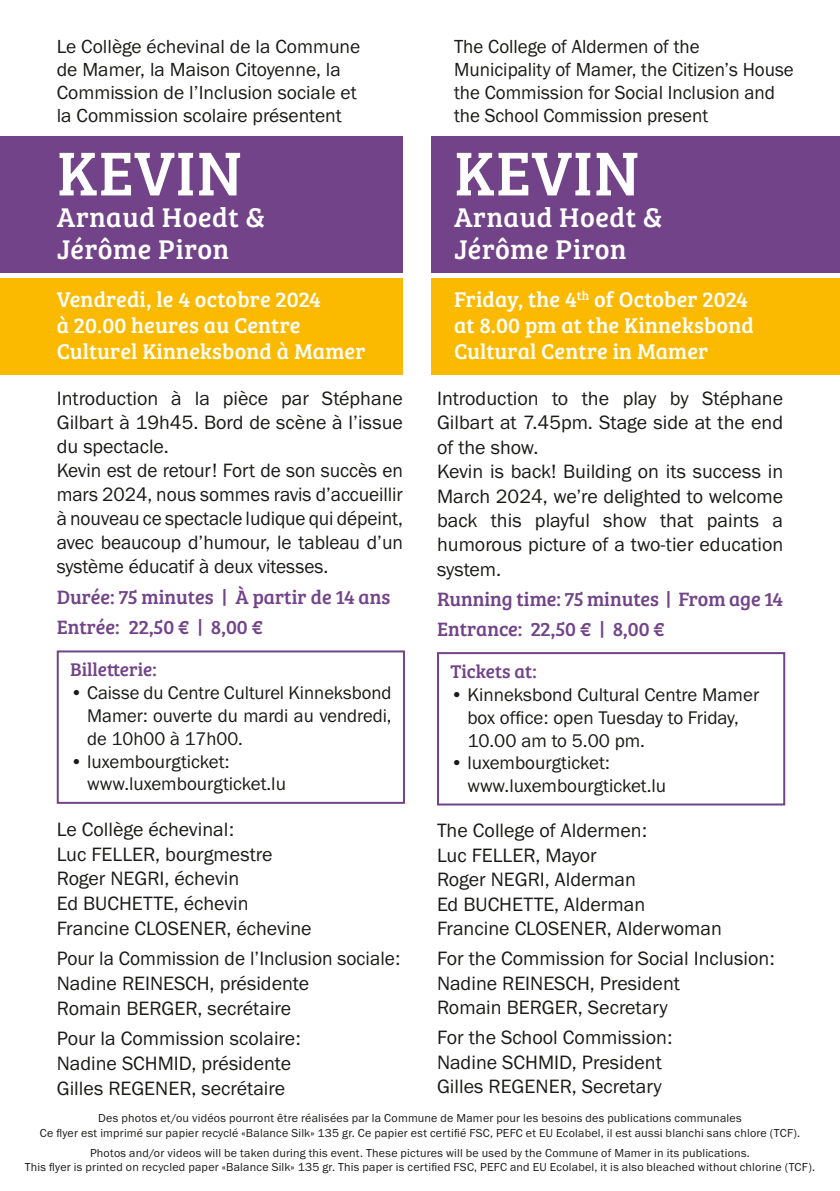
<style>
.page{position:relative;width:840px;height:1191px;background:#fff}
.page>*{position:absolute;margin:0;border:0;box-sizing:border-box;transform-origin:0 0}
.t1{font:64px "Bree Serif";letter-spacing:.01em;color:#fff}
.t2{font:28px/32px "Bree Serif";letter-spacing:.02em;color:#fff}
.t3{font:22px/26px "Bree Serif";letter-spacing:.01em;color:#fff}
.t4{font:20px/24.4px "Franklin Gothic URW Boo";color:#1a1a18}
.t5{font:20px/30.4px "Bree Serif";color:#724388}
.t6{font:19.6px/23px "Franklin Gothic URW Boo";color:#1a1a18}
.t7{font:19px/22.8px "Franklin Gothic URW Boo";color:#1a1a18}
.t8{font:19px "Bree Serif";color:#724388}
.t9{font:12px/14.4px "Franklin Gothic URW Boo";letter-spacing:.02em;color:#1a1a18;text-align:center}
</style>
<div class="page">
<div style="left:0;top:136px;width:403px;height:136px;background:#724388"></div>
<div style="left:0;top:278px;width:403px;height:96px;background:#fbba00"></div>
<div style="left:431px;top:278px;width:408px;height:96px;background:#fbba00"></div>
<div style="left:431px;top:136px;width:408px;height:136px;background:#724388"></div>
<div style="left:57px;top:650px;width:348px;height:154px;border:2px solid #724388"></div>
<div style="left:437px;top:652px;width:347px;height:153px;border:2px solid #724388"></div>
<p class="t6" style="left:57px;top:34px;width:305px">Le Collège échevinal de la Commune de Mamer, la Maison Citoyenne, la Commission de l’Inclusion sociale et la Commission scolaire présentent</p>
<p class="t6" style="left:454px;top:34px;width:341px">The College of Aldermen of the Municipality of Mamer, the Citizen’s House the Commission for Social Inclusion and the School Commission present</p>
<h1 class="t1" style="left:57px;top:125px;width:187px">KEVIN</h1>
<h2 class="t2" style="left:57px;top:200px;width:210px">Arnaud Hoedt &amp;<br>Jérôme Piron</h2>
<p class="t3" style="left:57px;top:285px;width:310px">Vendredi, le 4 octobre 2024<br>à 20.00 heures au Centre<br>Culturel Kinneksbond à Mamer</p>
<p class="t3" style="left:454px;top:285px;width:301px">Friday, the 4<sup>th</sup> of October 2024 at 8.00 pm at the Kinneksbond<br>Cultural Centre in Mamer</p>
<h1 class="t1" style="left:454px;top:125px;width:187px">KEVIN</h1>
<h2 class="t2" style="left:454px;top:200px;width:210px">Arnaud Hoedt &amp;<br>Jérôme Piron</h2>
<p class="t4" style="left:57px;top:385px;width:347px">Introduction à la pièce par Stéphane Gilbart à 19h45. Bord de scène à l’issue du spectacle.<br>Kevin est de retour! Fort de son succès en mars 2024, nous sommes ravis d’accueillir à nouveau ce spectacle ludique qui dépeint, avec beaucoup d’humour, le tableau d’un système éducatif à deux vitesses.</p>
<p class="t5" style="left:57px;top:580px;width:335px">Durée: 75 minutes | À partir de 14 ans<br>Entrée: 22,50 € | 8,00 €</p>
<p class="t8" style="left:70px;top:655px;width:88px">Billetterie:</p>
<p class="t7" style="left:87px;top:681px;width:306px;text-align:justify;text-indent:-17px">• Caisse du Centre Culturel Kinneksbond Mamer: ouverte du mardi au vendredi, de 10h00 à 17h00.</p>
<p class="t7" style="left:87px;top:749px;width:200px;text-indent:-17px">• luxembourgticket: www.luxembourgticket.lu</p>
<p class="t4" style="left:57px;top:816px;width:256px">Le Collège échevinal:<br>Luc FELLER, bourgmestre<br>Roger NEGRI, échevin<br>Ed BUCHETTE, échevin<br>Francine CLOSENER, échevine</p>
<p class="t4" style="left:57px;top:945px;width:345px">Pour la Commission de l’Inclusion sociale:<br>Nadine REINESCH, présidente<br>Romain BERGER, secrétaire</p>
<p class="t4" style="left:57px;top:1025px;width:245px">Pour la Commission scolaire:<br>Nadine SCHMID, présidente<br>Gilles REGENER, secrétaire</p>
<p class="t4" style="left:437px;top:385px;width:347px">Introduction to the play by Stéphane<br>Gilbart at 7.45pm. Stage side at the end of the show.<br>Kevin is back! Building on its success in<br>March 2024, we’re delighted to welcome back this playful show that paints a humorous picture of a two-tier education system.</p>
<p class="t5" style="left:437px;top:583px;width:347px">Running time: 75 minutes | From age 14<br>Entrance: 22,50 € | 8,00 €</p>
<p class="t8" style="left:450px;top:657px;width:88px">Tickets at:</p>
<p class="t7" style="left:467px;top:683px;width:293px;text-indent:-17px">• Kinneksbond Cultural Centre Mamer box office: open Tuesday to Friday,<br>10.00 am to 5.00 pm.</p>
<p class="t7" style="left:467px;top:751px;width:200px;text-indent:-17px">• luxembourgticket: www.luxembourgticket.lu</p>
<p class="t4" style="left:437px;top:818px;width:286px">The College of Aldermen:<br>Luc FELLER, Mayor<br>Roger NEGRI, Alderman<br>Ed BUCHETTE, Alderman<br>Francine CLOSENER, Alderwoman</p>
<p class="t4" style="left:437px;top:946px;width:339px">For the Commission for Social Inclusion:<br>Nadine REINESCH, President<br>Romain BERGER, Secretary</p>
<p class="t4" style="left:437px;top:1025px;width:237px">For the School Commission:<br>Nadine SCHMID, President<br>Gilles REGENER, Secretary</p>
<p class="t9" style="left:40px;top:1111px;width:761px">Des photos et/ou vidéos pourront être réalisées par la Commune de Mamer pour les besoins des publications communales<br>Ce flyer est imprimé sur papier recyclé «Balance Silk» 135 gr. Ce papier est certifié FSC, PEFC et EU Ecolabel, il est aussi blanchi sans chlore (TCF).</p>
<p class="t9" style="left:25px;top:1145px;width:791px">Photos and/or videos will be taken during this event. These pictures will be used by the Commune of Mamer in its publications.<br>This flyer is printed on recycled paper «Balance Silk» 135 gr. This paper is certified FSC, PEFC and EU Ecolabel, it is also bleached without chlorine (TCF).</p>
</div>
